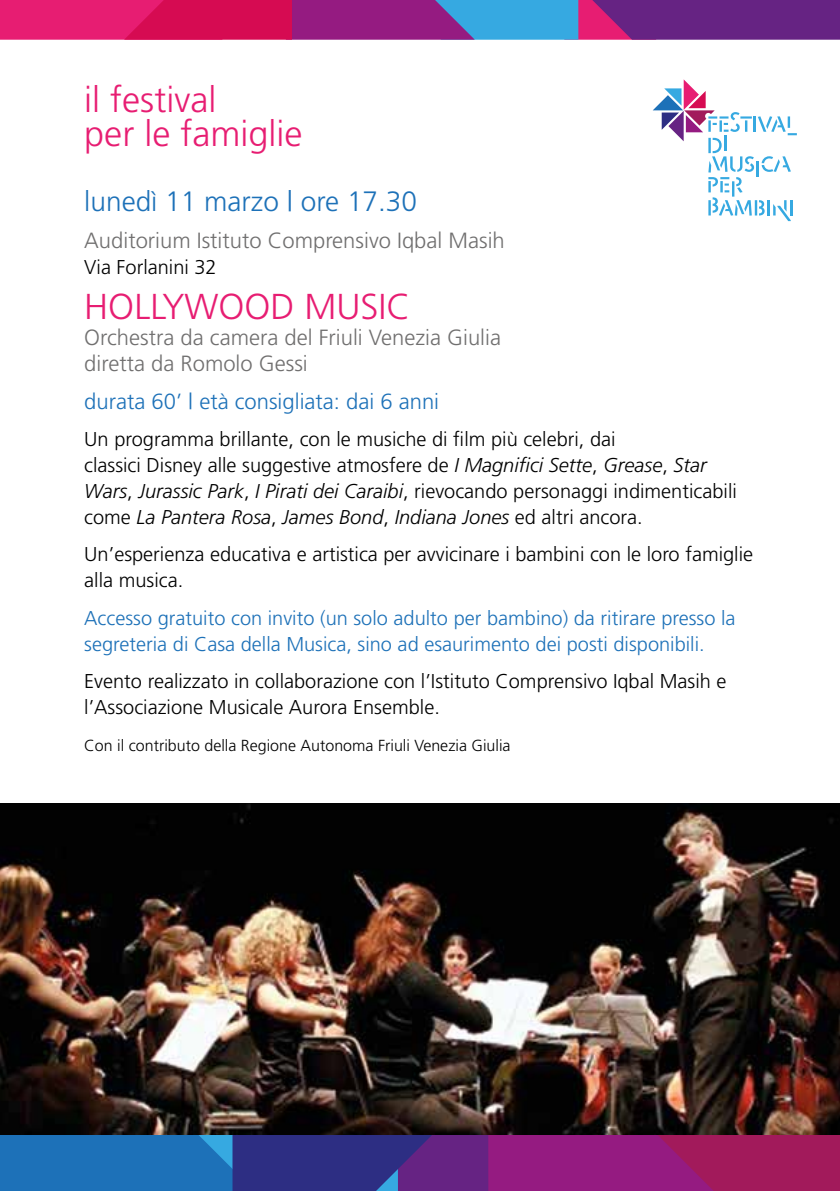
<style>
.page{position:relative;width:840px;height:1191px;background:#fff}
.page>*{position:absolute;margin:0;border:0;box-sizing:border-box;transform-origin:0 0}
.t1{font:300 36px/34px "Frutiger";color:#e71d72}
.t2{font:300 28px "Frutiger";color:#1d71b8}
.t3{font:300 22px/26px "Frutiger";color:#706f6f}
.t4{font:300 22px "Frutiger";color:#1d71b8}
.t5{font:300 20px/26px "Frutiger";color:#000}
.t6{font:300 20px/26px "Frutiger";color:#1d71b8}
.t7{font:300 16px "Frutiger";color:#000}
.s1{font-style:italic}
</style>
<div class="page">
<svg style="left:0;top:1134px;width:839px;height:57px;background:#5a3788"></svg>
<svg style="left:0;top:0;width:839px;height:40px;background:#983084"></svg>
<svg style="left:653px;top:79px;width:143px;height:142px"></svg>
<hr style="left:789px;top:200px;width:3px;height:15px;background:#36a9e1">
<img style="left:0;top:804px;width:839px;height:330px">
<h1 class="t1" style="left:84px;top:82px;width:219px">il festival<br>per le famiglie</h1>
<h2 class="t2" style="left:84px;top:185px;width:334px">lunedì 11 marzo | ore 17.30</h2>
<p class="t3" style="left:84px;top:227px;width:422px">Auditorium Istituto Comprensivo Iqbal Masih</p>
<p class="t5" style="left:84px;top:254px;width:134px">Via Forlanini 32</p>
<h1 class="t1" style="left:84px;top:290px;width:327px">HOLLYWOOD MUSIC</h1>
<p class="t3" style="left:84px;top:324px;width:418px">Orchestra da camera del Friuli Venezia Giulia diretta da Romolo Gessi</p>
<p class="t4" style="left:84px;top:388px;width:356px">durata 60’ | età consigliata: dai 6 anni</p>
<p class="t5" style="left:84px;top:426px;width:653px">Un programma brillante, con le musiche di film più celebri, dai<br>classici Disney alle suggestive atmosfere de <span class="s1">I Magnifici Sette</span>, <span class="s1">Grease</span>, <span class="s1">Star Wars</span>, <span class="s1">Jurassic Park</span>, <span class="s1">I Pirati dei Caraibi</span>, rievocando personaggi indimenticabili come <span class="s1">La Pantera Rosa</span>, <span class="s1">James Bond</span>, <span class="s1">Indiana Jones</span> ed altri ancora.</p>
<p class="t5" style="left:84px;top:541px;width:670px">Un’esperienza educativa e artistica per avvicinare i bambini con le loro famiglie alla musica.</p>
<p class="t6" style="left:84px;top:605px;width:652px">Accesso gratuito con invito (un solo adulto per bambino) da ritirare presso la segreteria di Casa della Musica, sino ad esaurimento dei posti disponibili.</p>
<p class="t5" style="left:84px;top:668px;width:643px">Evento realizzato in collaborazione con l’Istituto Comprensivo Iqbal Masih e l’Associazione Musicale Aurora Ensemble.</p>
<p class="t7" style="left:84px;top:737px;width:427px">Con il contributo della Regione Autonoma Friuli Venezia Giulia</p>
</div>
